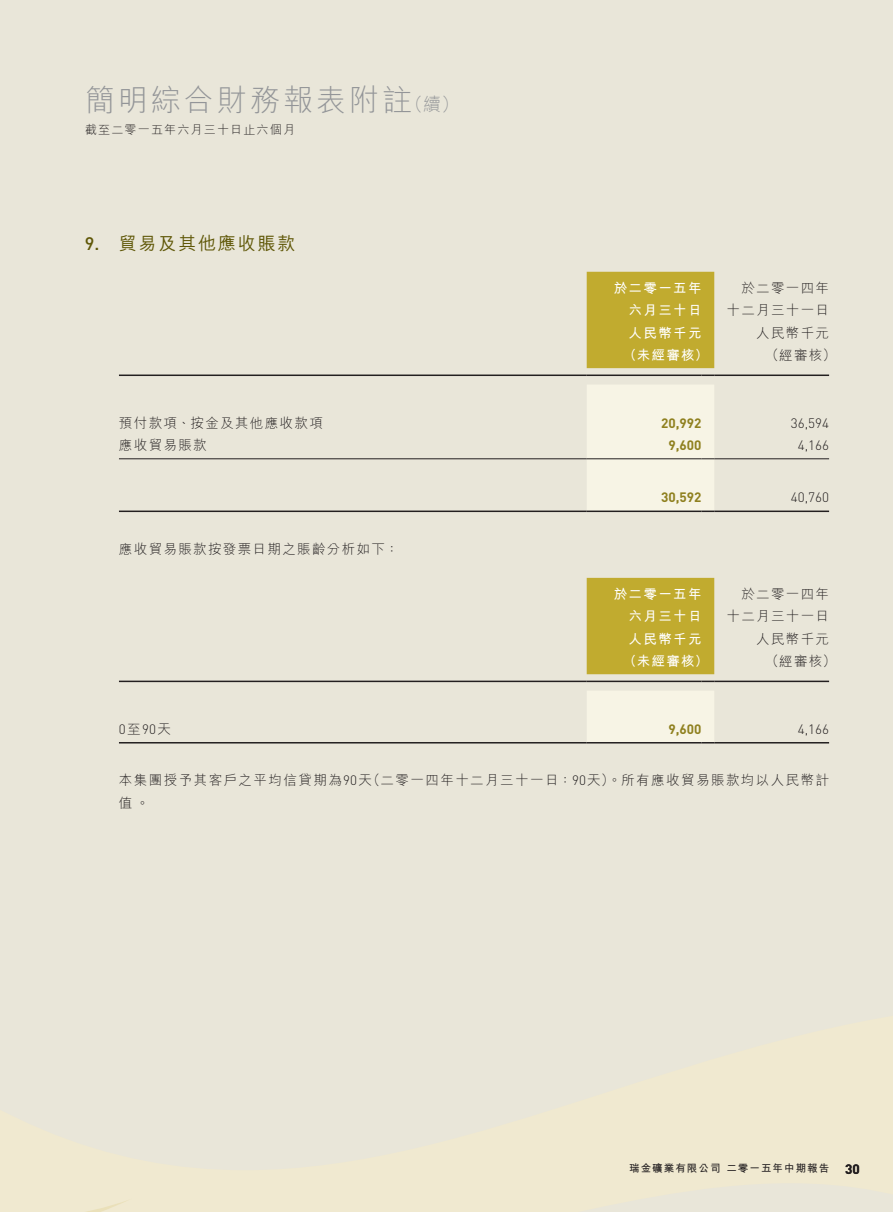
<style>
.page{position:relative;width:893px;height:1212px;background:#e9e6d9}
.page>*{position:absolute;margin:0;border:0;box-sizing:border-box;transform-origin:0 0}
.t1{font:300 30px "M Hei HK";letter-spacing:.1em;color:#939598}
.t2{font:500 18px "M Hei HK";letter-spacing:.1em;color:#5f5707}
.t3{font:300 13.5px/22.5px "M Hei HK";letter-spacing:.1em;color:#231f20;text-align:right}
.t4{font:700 13.5px/22.5px "M Hei HK";letter-spacing:.1em;color:#fff;text-align:right}
.t5{font:300 13.5px "DIN Pro";color:#231f20}
.t6{font:700 13.5px "DIN Pro";color:#8f801f}
.t7{font:700 13.5px "DIN Pro";color:#231f20}
.t8{font:300 12px "M Hei HK";letter-spacing:.1em;color:#231f20}
.t9{font:700 10.5px "M Hei HK";letter-spacing:.1em;color:#231f20}
.s1{font-size:18px}
.s2{font-family:"DIN Pro"}
.s3{font-family:"M Hei HK"}
</style>
<div class="page">
<div style="left:587px;top:272px;width:127px;height:96px;background:#c1ab2f"></div>
<hr style="left:119px;top:374px;width:468px;height:2px;background:#231f20">
<hr style="left:587px;top:374px;width:114px;height:2px;background:#231f20">
<svg style="left:701px;top:374px;width:13px;height:2px"></svg>
<hr style="left:714px;top:374px;width:115px;height:2px;background:#231f20">
<hr style="left:119px;top:458px;width:468px;height:1px;background:#231f20">
<hr style="left:714px;top:458px;width:115px;height:1px;background:#231f20">
<hr style="left:119px;top:510px;width:468px;height:2px;background:#231f20">
<div style="left:587px;top:385px;width:127px;height:127px;background:#f7f4e5"></div>
<hr style="left:714px;top:510px;width:115px;height:2px;background:#231f20">
<div style="left:587px;top:578px;width:127px;height:96px;background:#c1ab2f"></div>
<hr style="left:119px;top:681px;width:468px;height:1px;background:#231f20">
<hr style="left:587px;top:681px;width:114px;height:1px;background:#231f20">
<svg style="left:701px;top:681px;width:13px;height:1px"></svg>
<hr style="left:714px;top:681px;width:115px;height:1px;background:#231f20">
<hr style="left:119px;top:742px;width:468px;height:1px;background:#231f20">
<div style="left:587px;top:691px;width:127px;height:52px;background:#f7f4e5"></div>
<hr style="left:714px;top:742px;width:115px;height:1px;background:#231f20">
<h1 class="t1" style="left:85px;top:85px;width:376px">簡明綜合財務報表附註<span class="s1">（續）</span></h1>
<p class="t8" style="left:85px;top:124px;width:212px">截至二零一五年六月三十日止六個月</p>
<h2 class="t2" style="left:85px;top:230px;width:212px"><span class="s2">9.</span> 貿易及其他應收賬款</h2>
<p class="t4" style="left:614px;top:275px;width:89px">於二零一五年六月三十日</p>
<p class="t3" style="left:726px;top:276px;width:104px">於二零一四年十二月三十一日</p>
<p class="t4" style="left:629px;top:320px;width:74px">人民幣千元</p>
<p class="t3" style="left:756px;top:321px;width:74px">人民幣千元</p>
<p class="t4" style="left:623px;top:343px;width:87px">（未經審核）</p>
<p class="t3" style="left:766px;top:344px;width:72px">（經審核）</p>
<p class="t3" style="left:119px;top:411px;width:205px">預付款項、按金及其他應收款項</p>
<p class="t6" style="left:661px;top:414px;width:42px">20,992</p>
<p class="t5" style="left:791px;top:414px;width:40px">36,594</p>
<p class="t3" style="left:119px;top:434px;width:89px">應收貿易賬款</p>
<p class="t6" style="left:668px;top:436px;width:35px">9,600</p>
<p class="t5" style="left:798px;top:436px;width:33px">4,166</p>
<p class="t3" style="left:119px;top:537px;width:281px">應收貿易賬款按發票日期之賬齡分析如下：</p>
<p class="t6" style="left:661px;top:488px;width:42px">30,592</p>
<p class="t5" style="left:791px;top:488px;width:40px">40,760</p>
<p class="t4" style="left:614px;top:581px;width:89px">於二零一五年六月三十日</p>
<p class="t3" style="left:726px;top:582px;width:104px">於二零一四年十二月三十一日</p>
<p class="t4" style="left:629px;top:626px;width:74px">人民幣千元</p>
<p class="t3" style="left:756px;top:627px;width:74px">人民幣千元</p>
<p class="t4" style="left:623px;top:649px;width:87px">（未經審核）</p>
<p class="t3" style="left:766px;top:650px;width:72px">（經審核）</p>
<p class="t5" style="left:119px;top:720px;width:53px">0<span class="s3">至</span>90<span class="s3">天</span></p>
<p class="t6" style="left:668px;top:720px;width:35px">9,600</p>
<p class="t5" style="left:798px;top:720px;width:33px">4,166</p>
<p class="t3" style="left:119px;top:769px;width:712px;text-align:left">本集團授予其客戶之平均信貸期為<span class="s2">90</span>天（二零一四年十二月三十一日：<span class="s2">90</span>天）。所有應收貿易賬款均以人民幣計值。</p>
<p class="t9" style="left:629px;top:1161px;width:202px">瑞金礦業有限公司 二零一五年中期報告</p>
<p class="t7" style="left:845px;top:1160px;width:16px">30</p>
</div>
